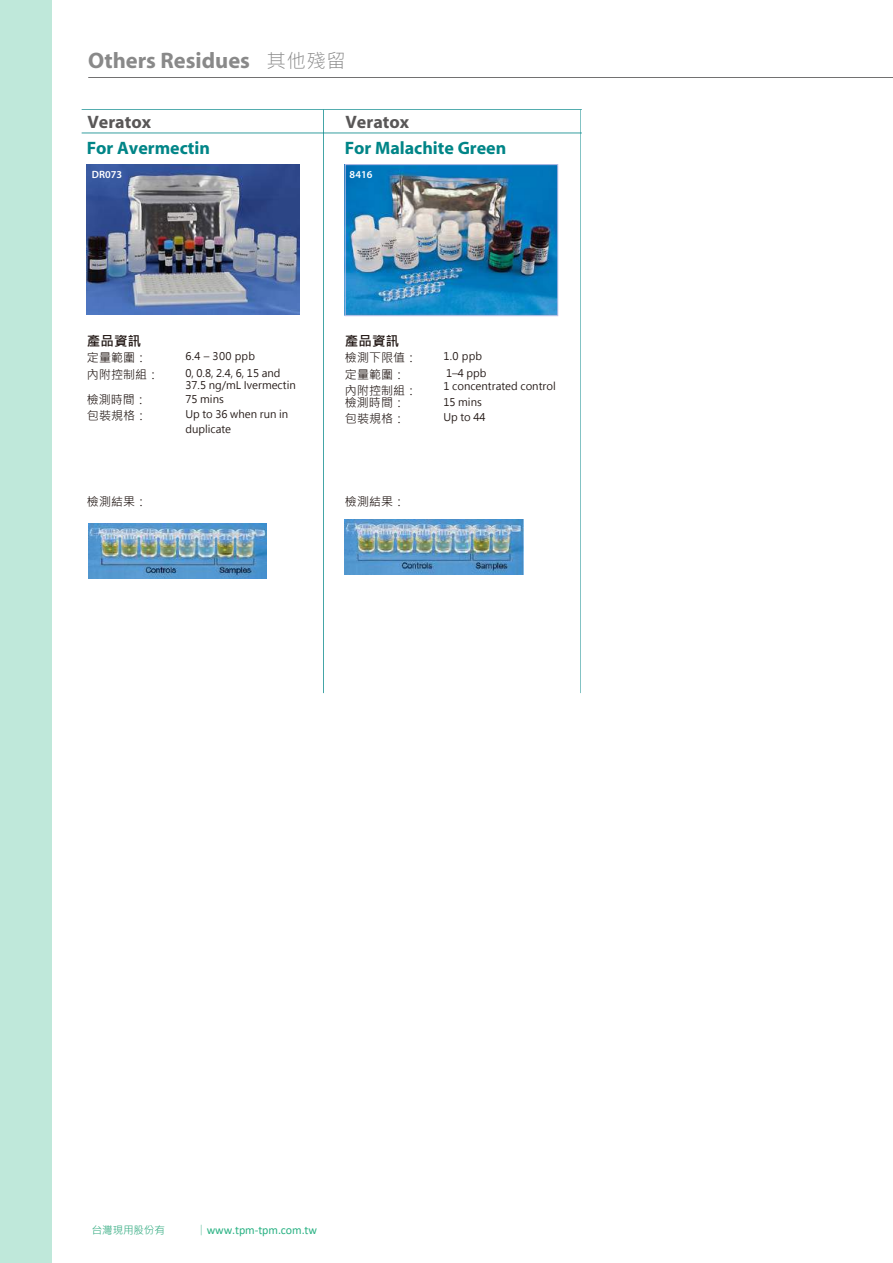
<style>
.page{position:relative;width:893px;height:1263px;background:#fff}
.page>*{position:absolute;margin:0;border:0;box-sizing:border-box;transform-origin:0 0}
.t1{font:700 22.5px "Myriad";color:#898989}
.t2{font:700 18px "Myriad";color:#008587}
.t3{font:700 18px "Myriad";color:#595757}
.t4{font:700 13.5px "Microsoft Jheng Hei";letter-spacing:.01em;color:#221815}
.t5{font:12px/16.5px "Microsoft Jheng Hei";letter-spacing:.005em;color:#221815}
.t6{font:12px "Calibri";letter-spacing:-.005em;color:#2bb284}
.t7{font:10.5px/15px "Microsoft Jheng Hei";color:#221815}
.t8{font:10.5px/16.5px "Microsoft Jheng Hei";letter-spacing:.025em;color:#221815}
.t9{font:600 10.5px "Myriad Pro";color:#fff}
.t10{font:10.5px "Microsoft Jheng Hei";letter-spacing:-.005em;color:#32aa80}
.s1{font-family:"Microsoft Jheng Hei UI Light";font-weight:400;font-size:19.5px}
.s2{font-family:"Adobe Ming Std";font-weight:300;font-size:10.5px;color:#32aa80}
</style>
<div class="page">
<hr style="left:88px;top:77px;width:805px;height:1px;background:#727171">
<hr style="left:82px;top:110px;width:500px;height:1px;background:#008587">
<hr style="left:82px;top:133px;width:500px;height:1px;background:#008587">
<hr style="left:323px;top:110px;width:1px;height:583px;background:#008587">
<hr style="left:580px;top:110px;width:1px;height:583px;background:#008587">
<div style="left:0;top:0;width:52px;height:1263px;background:#bfe8da"></div>
<img style="left:347px;top:166px;width:209px;height:148px">
<img style="left:86px;top:165px;width:213px;height:150px">
<div style="left:345px;top:164px;width:213px;height:152px;border:1px solid #bfbfe8"></div>
<img style="left:88px;top:523px;width:179px;height:55px">
<img style="left:345px;top:519px;width:178px;height:55px">
<h1 class="t1" style="left:88px;top:49px;width:259px">Others Residues <span class="s1">其他殘留</span></h1>
<h2 class="t3" style="left:87px;top:113px;width:65px">Veratox</h2>
<h2 class="t2" style="left:87px;top:139px;width:125px">For Avermectin</h2>
<p class="t9" style="left:92px;top:168px;width:32px">DR073</p>
<h2 class="t3" style="left:345px;top:113px;width:65px">Veratox</h2>
<h2 class="t2" style="left:345px;top:139px;width:163px">For Malachite Green</h2>
<p class="t9" style="left:349px;top:168px;width:24px">8416</p>
<p class="t4" style="left:87px;top:332px;width:56px">產品資訊</p>
<p class="t5" style="left:87px;top:349px;width:74px">定量範圍：內附控制組：</p>
<p class="t8" style="left:185px;top:348px;width:97px">6.4 – 300 ppb<br>0, 0.8, 2.4, 6, 15 and</p>
<p class="t7" style="left:185px;top:378px;width:112px">37.5 ng/mL Ivermectin</p>
<p class="t5" style="left:87px;top:391px;width:62px">檢測時間：包裝規格：</p>
<p class="t7" style="left:185px;top:392px;width:104px">75 mins<br>Up to 36 when run in duplicate</p>
<p class="t4" style="left:345px;top:332px;width:56px">產品資訊</p>
<p class="t5" style="left:345px;top:349px;width:74px">檢測下限值：定量範圍：內附控制組：</p>
<p class="t7" style="left:443px;top:348px;width:45px;line-height:16.5px">1.0 ppb<br>1–4 ppb</p>
<p class="t7" style="left:443px;top:379px;width:114px">1 concentrated control</p>
<p class="t5" style="left:345px;top:394px;width:62px">檢測時間：包裝規格：</p>
<p class="t7" style="left:443px;top:395px;width:44px">15 mins<br>Up to 44</p>
<p class="t5" style="left:87px;top:493px;width:62px">檢測結果：</p>
<p class="t5" style="left:345px;top:493px;width:62px">檢測結果：</p>
<p class="t10" style="left:92px;top:1223px;width:75px">台灣現用股份有</p>
<p class="t6" style="left:196px;top:1221px;width:122px"><span class="s2">│</span>www.tpm-tpm.com.tw</p>
</div>
